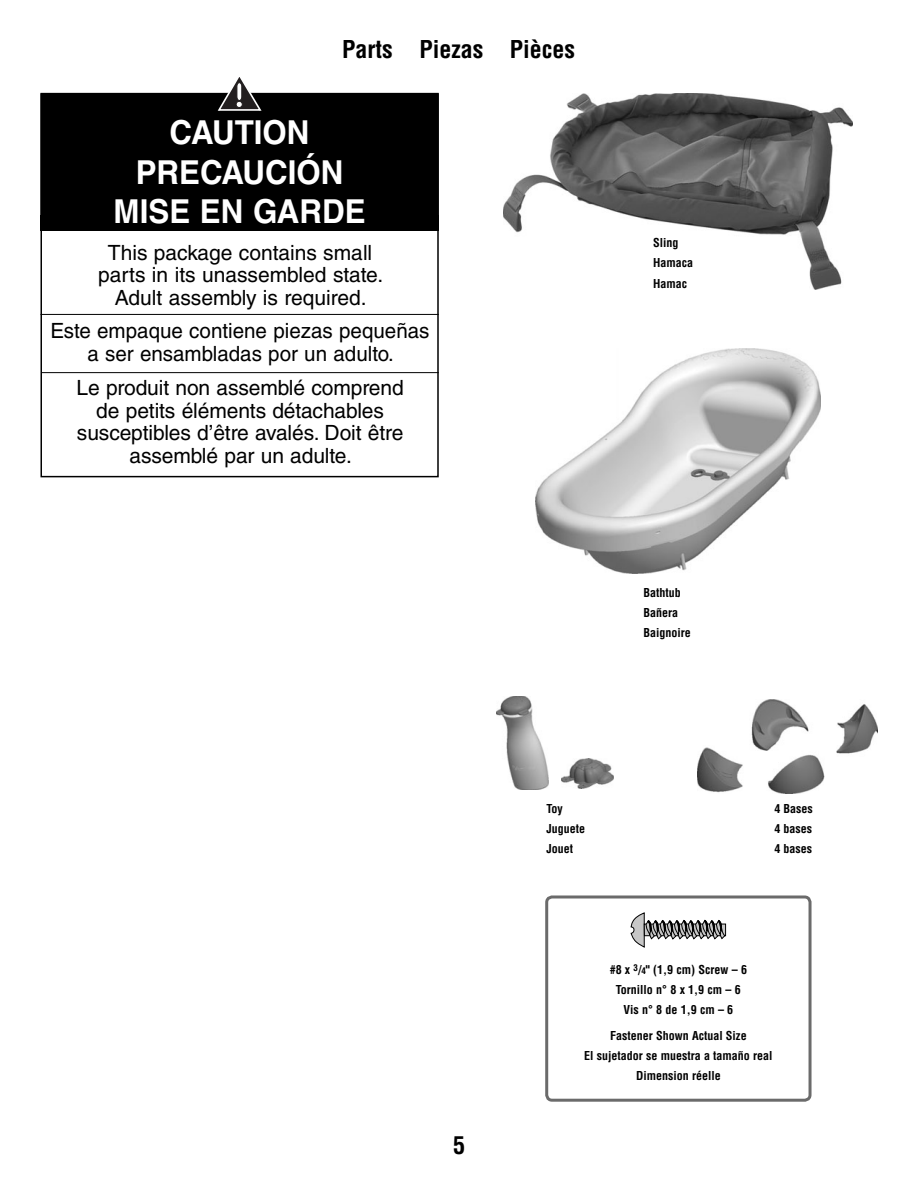
<style>
.page{position:relative;width:918px;height:1188px;background:#fff}
.page>*{position:absolute;margin:0;border:0;box-sizing:border-box;transform-origin:0 0}
.t1{font:700 33px/39.6px "Helvetica LT Std";color:#fff;text-align:center;scale:.95 1}
.t2{font:700 condensed 24px "Helvetica LT Std";color:#000}
.t3{font:21px/22.5px "Helvetica LT Std";letter-spacing:-.005em;color:#000;text-align:center}
.t4{font:700 condensed 12px/20.2px "Helvetica LT Std";color:#000}
.s1{font-size:9px}
</style>
<div class="page">
<img style="left:504px;top:93px;width:349px;height:197px">
<img style="left:698px;top:699px;width:180px;height:95px">
<img style="left:496px;top:696px;width:53px;height:94px">
<img style="left:561px;top:759px;width:52px;height:29px">
<img style="left:536px;top:348px;width:285px;height:226px">
<div style="left:41px;top:94px;width:397px;height:133px;background:#000"></div>
<div style="left:41px;top:93px;width:398px;height:135px;border:2px solid #000"></div>
<hr style="left:40px;top:314px;width:399px;height:1px;background:#000">
<hr style="left:42px;top:372px;width:397px;height:1px;background:#000">
<div style="left:40px;top:215px;width:399px;height:16px;background:#000"></div>
<svg style="left:217px;top:77px;width:45px;height:34px"></svg>
<svg style="left:236px;top:101px;width:6px;height:7px"></svg>
<div style="left:545px;top:896px;width:267px;height:206px;border:3px solid #6b6b6b;border-radius:5px"></div>
<div style="left:644px;top:924px;width:82px;height:12px;border:1px solid #000"></div>
<svg style="left:631px;top:912px;width:94px;height:36px"></svg>
<p class="t2" style="left:342px;top:41px;width:234px">Parts Piezas Pièces</p>
<h1 class="t1" style="left:114px;top:116px;width:267px">CAUTION<br>PRECAUCIÓN<br>MISE EN GARDE</h1>
<p class="t3" style="left:98px;top:243px;width:287px">This package contains small parts in its unassembled state.<br>Adult assembly is required.</p>
<p class="t3" style="left:51px;top:321px;width:380px">Este empaque contiene piezas pequeñas a ser ensambladas por un adulto.</p>
<p class="t3" style="left:77px;top:378px;width:329px">Le produit non assemblé comprend de petits éléments détachables susceptibles d’être avalés. Doit être assemblé par un adulte.</p>
<p class="t2" style="left:453px;top:1137px;width:13px">5</p>
<p class="t4" style="left:653px;top:234px;width:41px">Sling<br>Hamaca<br>Hamac</p>
<p class="t4" style="left:644px;top:584px;width:49px">Bathtub<br>Bañera<br>Baignoire</p>
<p class="t4" style="left:547px;top:799px;width:40px">Toy<br>Juguete<br>Jouet</p>
<p class="t4" style="left:774px;top:799px;width:40px;text-align:justify">4 Bases 4 bases 4 bases</p>
<p class="t4" style="left:610px;top:960px;width:139px;text-align:center">#8 x <sup>3</sup>/<span class="s1">4</span>" (1,9 cm) Screw – 6<br>Tornillo n° 8 x 1,9 cm – 6<br>Vis n° 8 de 1,9 cm – 6</p>
<p class="t4" style="left:584px;top:1026px;width:190px;text-align:center">Fastener Shown Actual Size<br>El sujetador se muestra a tamaño real<br>Dimension réelle</p>
</div>
